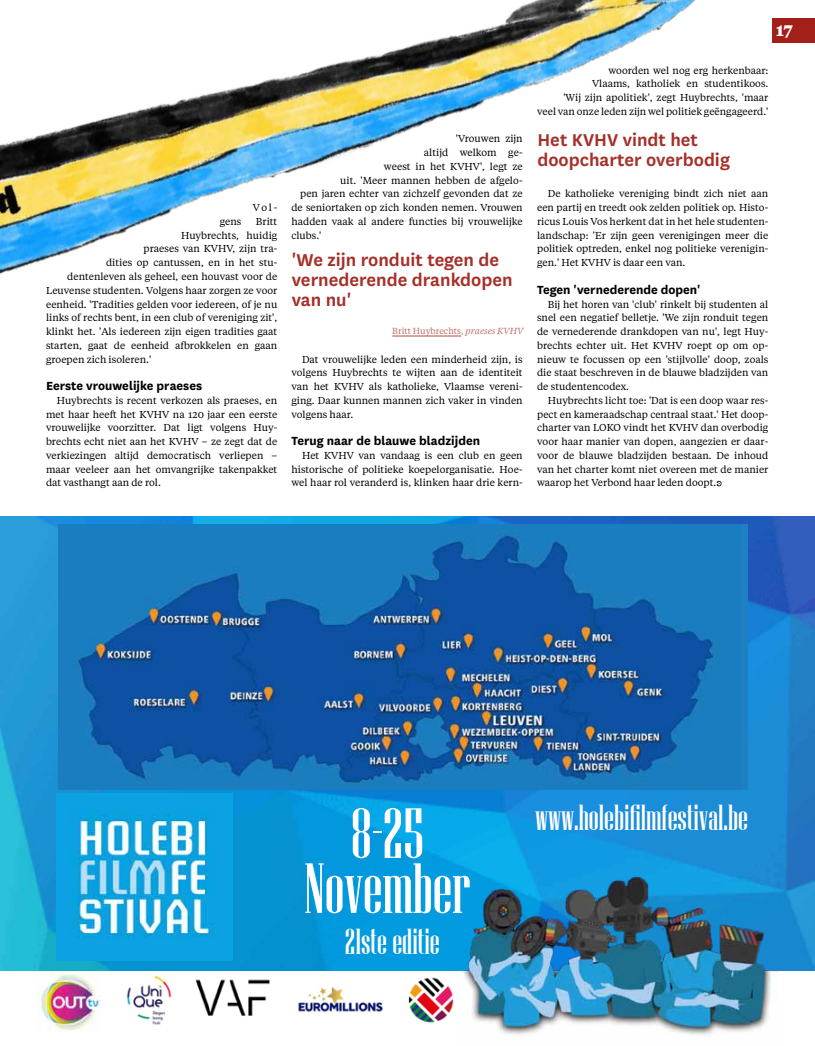
<style>
.page{position:relative;width:815px;height:1046px;background:#fff}
.page>*{position:absolute;margin:0;border:0;box-sizing:border-box;transform-origin:0 0}
.t1{font:70.75px/55px "Niagara Solid";color:#fff;text-align:center}
.t2{font:36px "Niagara Solid";color:#fff}
.t3{font:600 20px/20px "National";color:#a62f28}
.t4{font:700 17.5px "Tiempos Text";color:#fff}
.t5{font:700 13.75px "National";color:#000}
.t6{font:10px/13.8px "Tiempos Text";color:#000;text-align:justify}
.t7{font:8.75px "Tiempos Text";color:#c16d69}
.s1{font-style:italic}
</style>
<div class="page">
<div style="left:772px;top:18px;width:43px;height:25px;background:#a21f1a"></div>
<img style="left:0;top:0;width:720px;height:710px">
<svg style="left:716px;top:480px;width:6px;height:6px"></svg>
<hr style="left:392px;top:335px;width:69px;height:1px;background:#c16d69">
<img style="left:1px;top:516px;width:814px;height:454px">
<img style="left:37px;top:972px;width:63px;height:59px">
<img style="left:126px;top:975px;width:46px;height:50px">
<img style="left:298px;top:987px;width:85px;height:25px">
<img style="left:408px;top:977px;width:46px;height:46px">
<img style="left:195px;top:979px;width:75px;height:37px">
<img style="left:461px;top:861px;width:317px;height:174px">
<img style="left:58px;top:525px;width:690px;height:264px">
<img style="left:56px;top:793px;width:176px;height:167px">
<p class="t6" style="left:253px;top:200px;width:26px">Vol-</p>
<p class="t6" style="left:220px;top:214px;width:23px">gens</p>
<p class="t6" style="left:256px;top:214px;width:23px">Britt</p>
<p class="t6" style="left:181px;top:228px;width:98px">Huybrechts, huidig</p>
<p class="t6" style="left:144px;top:241px;width:135px">praeses van KVHV, zijn tra-</p>
<p class="t6" style="left:106px;top:255px;width:173px">dities op cantussen, en in het stu-</p>
<p class="t6" style="left:67px;top:269px;width:211px">dentenleven als geheel, een houvast voor de</p>
<p class="t6" style="left:46px;top:283px;width:233px">Leuvense studenten. Volgens haar zorgen ze voor</p>
<p class="t6" style="left:46px;top:296px;width:233px">eenheid. 'Tradities gelden voor iedereen, of je nu</p>
<p class="t6" style="left:46px;top:310px;width:233px">links of rechts bent, in een club of vereniging zit',</p>
<p class="t6" style="left:46px;top:324px;width:233px">klinkt het. 'Als iedereen zijn eigen tradities gaat</p>
<p class="t6" style="left:46px;top:338px;width:233px">starten, gaat de eenheid afbrokkelen en gaan</p>
<p class="t6" style="left:46px;top:351px;width:107px">groepen zich isoleren.'</p>
<h3 class="t5" style="left:46px;top:376px;width:158px">Eerste vrouwelijke praeses</h3>
<p class="t6" style="left:46px;top:393px;width:233px;text-indent:11px">Huybrechts is recent verkozen als praeses, en met haar heeft het KVHV na 120 jaar een eerste vrouwelijke voorzitter. Dat ligt volgens Huy&shy;brechts echt niet aan het KVHV – ze zegt dat de verkiezingen altijd democratisch verliepen – maar veeleer aan het omvangrijke takenpakket dat vasthangt aan de rol.</p>
<p class="t6" style="left:456px;top:131px;width:68px">'Vrouwen zijn</p>
<p class="t6" style="left:424px;top:145px;width:100px">altijd welkom ge-</p>
<p class="t6" style="left:384px;top:159px;width:140px">weest in het KVHV', legt ze</p>
<p class="t6" style="left:340px;top:173px;width:184px">uit. 'Meer mannen hebben de afgelo-</p>
<p class="t6" style="left:300px;top:186px;width:224px">pen jaren echter van zichzelf gevonden dat ze</p>
<p class="t6" style="left:291px;top:200px;width:233px">de seniortaken op zich konden nemen. Vrouwen</p>
<p class="t6" style="left:291px;top:214px;width:233px">hadden vaak al andere functies bij vrouwelijke</p>
<p class="t6" style="left:291px;top:228px;width:32px">clubs.'</p>
<h3 class="t3" style="left:292px;top:248px;width:222px">'We zijn ronduit tegen de vernederende drankdopen van nu'</h3>
<p class="t7" style="left:392px;top:324px;width:132px">Britt Huybrechts, <span class="s1">praeses KVHV</span></p>
<p class="t6" style="left:291px;top:351px;width:233px;text-indent:11px">Dat vrouwelijke leden een minderheid zijn, is volgens Huybrechts te wijten aan de identiteit van het KVHV als katholieke, Vlaamse vereni&shy;ging. Daar kunnen mannen zich vaker in vinden volgens haar.</p>
<h3 class="t5" style="left:291px;top:431px;width:190px">Terug naar de blauwe bladzijden</h3>
<p class="t6" style="left:291px;top:448px;width:233px;text-indent:11px">Het KVHV van vandaag is een club en geen historische of politieke koepelorganisatie. Hoe&shy;wel haar rol veranderd is, klinken haar drie kern-</p>
<h3 class="t4" style="left:776px;top:17px;width:18px">17</h3>
<p class="t6" style="left:537px;top:63px;width:233px;text-align:right">woorden wel nog erg herkenbaar:<br>Vlaams, katholiek en studentikoos.<br>'Wij zijn apolitiek', zegt Huybrechts, 'maar<br>veel van onze leden zijn wel politiek geëngageerd.'</p>
<h3 class="t3" style="left:537px;top:129px;width:194px">Het KVHV vindt het doopcharter overbodig</h3>
<p class="t6" style="left:537px;top:186px;width:233px;text-indent:11px">De katholieke vereniging bindt zich niet aan een partij en treedt ook zelden politiek op. Histo&shy;ricus Louis Vos herkent dat in het hele studenten&shy;landschap: 'Er zijn geen verenigingen meer die politiek optreden, enkel nog politieke verenigin&shy;gen.' Het KVHV is daar een van.</p>
<h3 class="t5" style="left:537px;top:280px;width:165px">Tegen 'vernederende dopen'</h3>
<p class="t6" style="left:537px;top:296px;width:233px;text-indent:11px">Bij het horen van 'club' rinkelt bij studenten al snel een negatief belletje. 'We zijn ronduit tegen de vernederende drankdopen van nu', legt Huy&shy;brechts echter uit. Het KVHV roept op om op&shy;nieuw te focussen op een 'stijlvolle' doop, zoals die staat beschreven in de blauwe bladzijden van de studentencodex.</p>
<p class="t6" style="left:537px;top:393px;width:233px;text-indent:11px">Huybrechts licht toe: 'Dat is een doop waar res&shy;pect en kameraadschap centraal staat.' Het doop&shy;charter van LOKO vindt het KVHV dan overbodig voor haar manier van dopen, aangezien er daar&shy;voor de blauwe bladzijden bestaan. De inhoud van het charter komt niet overeen met de manier waarop het Verbond haar leden doopt.</p>
<h1 class="t1" style="left:304px;top:806px;width:168px">8-25<br>November</h1>
<h2 class="t2" style="left:345px;top:922px;width:96px">21ste editie</h2>
<h2 class="t2" style="left:535px;top:798px;width:215px">www.holebifilmfestival.be</h2>
</div>
